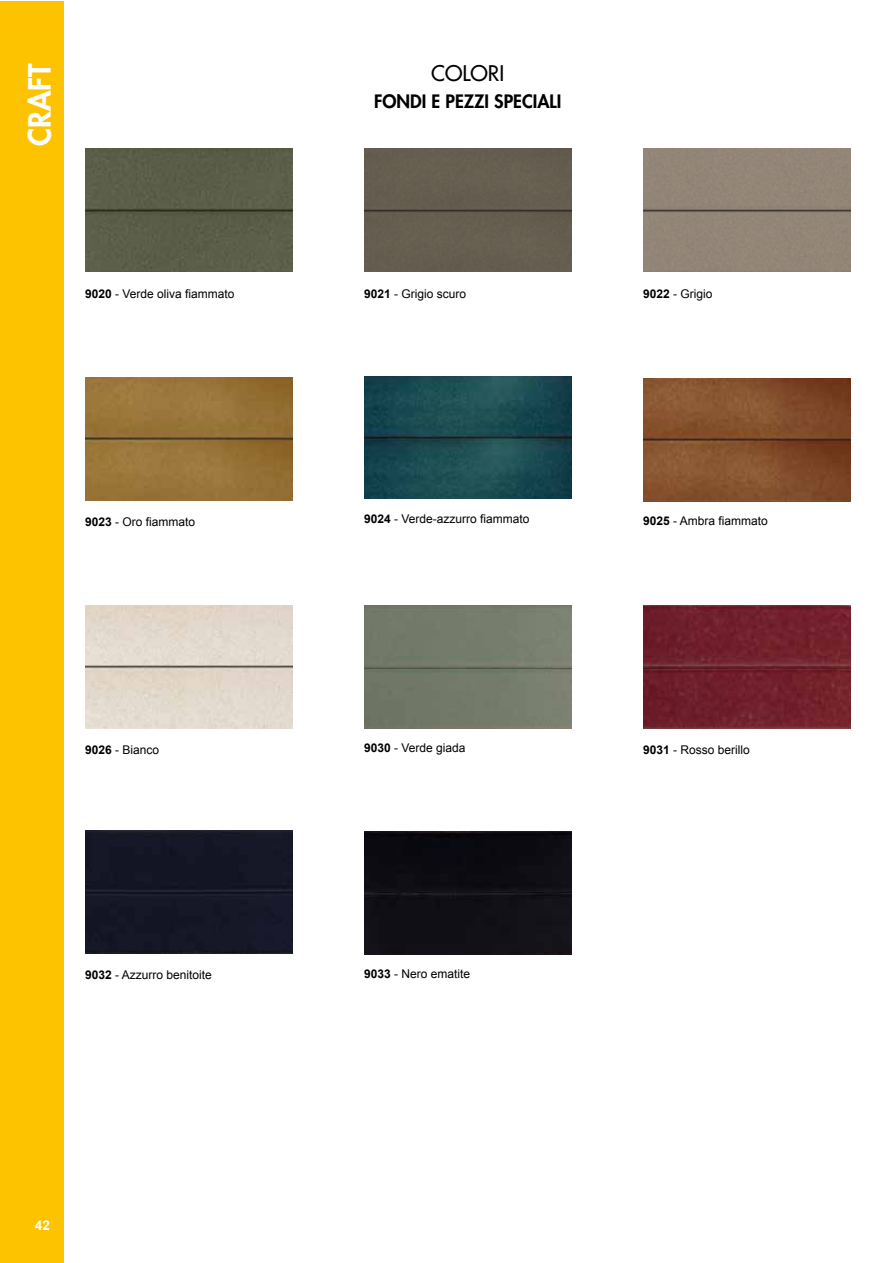
<style>
.page{position:relative;width:893px;height:1263px;background:#fff}
.page>*{position:absolute;margin:0;border:0;box-sizing:border-box;transform-origin:0 0}
.t1{font:800 30px "Futura Std";color:#fff}
.t2{font:500 21px "Futura Std";color:#000}
.t3{font:800 18px "Futura Std";color:#000}
.t4{font:700 13.5px "Arial";color:#fff}
.t5{font:12px "Arial";color:#000}
.s1{font-weight:700}
</style>
<div class="page">
<div style="left:0;top:1px;width:64px;height:1262px;background:#fdc300"></div>
<img style="left:85px;top:605px;width:207px;height:123px">
<div style="left:643px;top:149px;width:207px;height:123px;background:#928578"></div>
<div style="left:364px;top:149px;width:207px;height:123px;background:#655e4f"></div>
<img style="left:643px;top:605px;width:207px;height:123px">
<div style="left:85px;top:149px;width:207px;height:123px;background:#5a5d48"></div>
<img style="left:364px;top:376px;width:207px;height:123px">
<img style="left:85px;top:377px;width:207px;height:123px">
<div style="left:85px;top:830px;width:207px;height:123px;background:#161827"></div>
<img style="left:364px;top:605px;width:207px;height:123px">
<img style="left:643px;top:378px;width:207px;height:123px">
<div style="left:364px;top:831px;width:207px;height:123px;background:#100f15"></div>
<h1 class="t1" style="left:21px;top:146px;width:84px;rotate:-90deg">CRAFT</h1>
<h2 class="t2" style="left:431px;top:60px;width:75px">COLORI</h2>
<h3 class="t3" style="left:374px;top:90px;width:189px">FONDI E PEZZI SPECIALI</h3>
<p class="t5" style="left:85px;top:287px;width:151px"><span class="s1">9020</span> - Verde oliva fiammato</p>
<p class="t5" style="left:364px;top:287px;width:104px"><span class="s1">9021</span> - Grigio scuro</p>
<p class="t5" style="left:643px;top:287px;width:71px"><span class="s1">9022</span> - Grigio</p>
<p class="t5" style="left:85px;top:515px;width:112px"><span class="s1">9023</span> - Oro fiammato</p>
<p class="t5" style="left:364px;top:512px;width:167px"><span class="s1">9024</span> - Verde-azzurro fiammato</p>
<p class="t5" style="left:85px;top:743px;width:76px"><span class="s1">9026</span> - Bianco</p>
<p class="t5" style="left:85px;top:968px;width:128px"><span class="s1">9032</span> - Azzurro benitoite</p>
<p class="t5" style="left:364px;top:741px;width:103px"><span class="s1">9030</span> - Verde giada</p>
<p class="t5" style="left:364px;top:967px;width:108px"><span class="s1">9033</span> - Nero ematite</p>
<p class="t4" style="left:35px;top:1218px;width:17px">42</p>
<p class="t5" style="left:643px;top:514px;width:126px"><span class="s1">9025</span> - Ambra fiammato</p>
<p class="t5" style="left:643px;top:743px;width:108px"><span class="s1">9031</span> - Rosso berillo</p>
</div>
